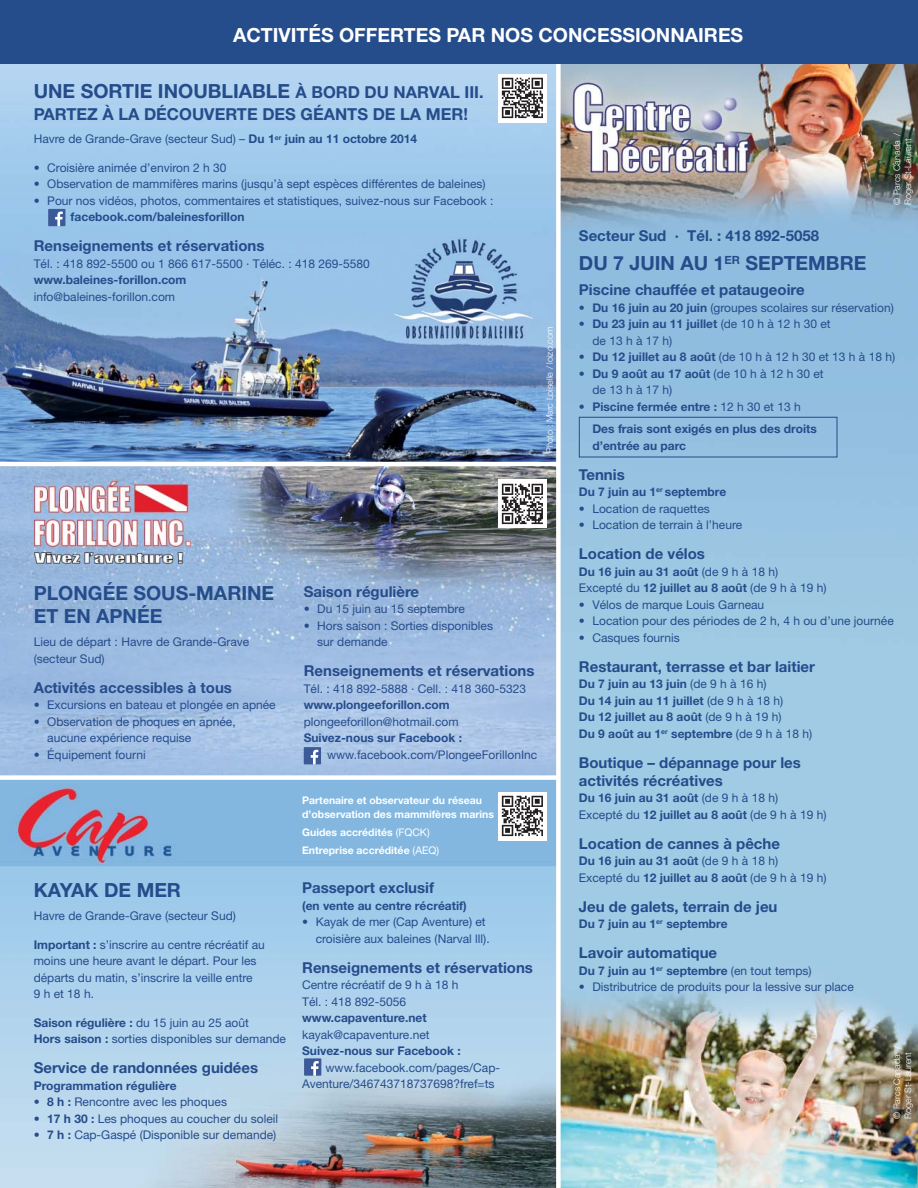
<style>
.page{position:relative;width:918px;height:1188px;background:#fff}
.page>*{position:absolute;margin:0;border:0;box-sizing:border-box;transform-origin:0 0}
.t1{font:700 19.5px/22.5px "Helvetica Neue";color:#254c8b}
.t2{font:700 19.5px "Helvetica Neue";color:#fff}
.t3{font:700 16.5px "Helvetica Neue";color:#254c8b}
.t4{font:700 15px/18px "Helvetica Neue";color:#254c8b}
.t5{font:12px/16.5px "Helvetica Neue";color:#254c8b}
.t6{font:700 12px/16.5px "Helvetica Neue";color:#254c8b}
.t7{font:700 10.5px/13.5px "Helvetica Neue";color:#fff}
.t8{font:300 9px/10.8px "Helvetica Neue";color:#fff}
.s1{font-size:16.5px}
.s2{font-weight:700}
.s3{font-weight:400}
</style>
<div class="page">
<img style="left:0;top:466px;width:556px;height:722px">
<img style="left:0;top:64px;width:556px;height:398px">
<img style="left:561px;top:64px;width:357px;height:1124px">
<div style="left:0;top:0;width:918px;height:64px;background:#254c8b"></div>
<div style="left:0;top:775px;width:558px;height:5px;background:#fff"></div>
<img style="left:498px;top:74px;width:49px;height:49px">
<img style="left:498px;top:480px;width:49px;height:48px">
<img style="left:498px;top:792px;width:49px;height:48px">
<div style="left:48px;top:209px;width:17px;height:17px;background:#3d5a98"></div>
<svg style="left:55px;top:212px;width:8px;height:14px"></svg>
<div style="left:304px;top:1058px;width:17px;height:18px;background:#3d5a98"></div>
<svg style="left:311px;top:1061px;width:8px;height:15px"></svg>
<div style="left:304px;top:747px;width:17px;height:17px;background:#3d5a98"></div>
<svg style="left:311px;top:750px;width:7px;height:14px"></svg>
<div style="left:579px;top:417px;width:258px;height:40px;border:1px solid #254c8b"></div>
<h1 class="t2" style="left:233px;top:28px;width:512px">ACTIVITÉS OFFERTES PAR NOS CONCESSIONNAIRES</h1>
<h1 class="t1" style="left:34px;top:81px;width:451px">UNE SORTIE INOUBLIABLE <span class="s1">À BORD DU NARVAL III.</span></h1>
<h2 class="t3" style="left:34px;top:108px;width:436px">PARTEZ À LA DÉCOUVERTE DES GÉANTS DE LA MER!</h2>
<p class="t5" style="left:34px;top:132px;width:385px">Havre de Grande-Grave (secteur Sud) – <span class="s2">Du 1</span><sup>er</sup> <span class="s2">juin au 11 octobre 2014</span></p>
<p class="t5" style="left:34px;top:161px;width:194px">• Croisière animée d’environ 2 h 30</p>
<p class="t5" style="left:34px;top:177px;width:453px">• Observation de mammifères marins (jusqu’à sept espèces différentes de baleines)</p>
<p class="t5" style="left:34px;top:194px;width:461px">• Pour nos vidéos, photos, commentaires et statistiques, suivez-nous sur Facebook :</p>
<p class="t6" style="left:71px;top:210px;width:175px">facebook.com/baleinesforillon</p>
<p class="t4" style="left:34px;top:239px;width:232px">Renseignements et réservations</p>
<p class="t5" style="left:34px;top:257px;width:337px">Tél. : 418 892-5500 ou 1 866 617-5500 · Téléc. : 418 269-5580</p>
<p class="t6" style="left:34px;top:273px;width:154px">www.baleines-forillon.com</p>
<p class="t5" style="left:34px;top:290px;width:143px">info@baleines-forillon.com</p>
<p class="t8" style="left:545px;top:453px;width:128px;rotate:-90deg">Photo : Marc Loiselle / loizo.com</p>
<h1 class="t1" style="left:34px;top:584px;width:242px">PLONGÉE SOUS-MARINE<br>ET EN APNÉE</h1>
<p class="t5" style="left:34px;top:635px;width:217px">Lieu de départ : Havre de Grande-Grave (secteur Sud)</p>
<p class="t4" style="left:34px;top:680px;width:200px">Activités accessibles à tous</p>
<p class="t5" style="left:34px;top:698px;width:243px">• Excursions en bateau et plongée en apnée</p>
<p class="t5" style="left:47px;top:714px;width:190px;text-indent:-14px">• Observation de phoques en apnée, aucune expérience requise</p>
<p class="t5" style="left:34px;top:747px;width:113px">• Équipement fourni</p>
<h1 class="t1" style="left:34px;top:880px;width:149px">KAYAK DE MER</h1>
<p class="t5" style="left:34px;top:909px;width:204px">Havre de Grande-Grave (secteur Sud)</p>
<p class="t5" style="left:34px;top:937px;width:233px"><span class="s2">Important :</span> s’inscrire au centre récréatif au moins une heure avant le départ. Pour les départs du matin, s’inscrire la veille entre<br>9 h et 18 h.</p>
<p class="t5" style="left:34px;top:1015px;width:254px"><span class="s2">Saison régulière :</span> du 15 juin au 25 août<br><span class="s2">Hors saison :</span> sorties disponibles sur demande</p>
<p class="t4" style="left:34px;top:1060px;width:226px">Service de randonnées guidées</p>
<p class="t6" style="left:34px;top:1078px;width:144px">Programmation régulière</p>
<p class="t5" style="left:34px;top:1095px;width:195px">• <span class="s2">8 h :</span> Rencontre avec les phoques</p>
<p class="t5" style="left:34px;top:1111px;width:246px">• <span class="s2">17 h 30 :</span> Les phoques au coucher du soleil</p>
<p class="t5" style="left:34px;top:1128px;width:244px">• <span class="s2">7 h :</span> Cap-Gaspé (Disponible sur demande)</p>
<p class="t4" style="left:304px;top:584px;width:117px">Saison régulière</p>
<p class="t5" style="left:304px;top:602px;width:163px">• Du 15 juin au 15 septembre</p>
<p class="t5" style="left:317px;top:618px;width:177px;text-indent:-14px">• Hors saison : Sorties disponibles sur demande</p>
<p class="t4" style="left:304px;top:663px;width:232px">Renseignements et réservations</p>
<p class="t5" style="left:304px;top:681px;width:224px">Tél. : 418 892-5888 · Cell. : 418 360-5323</p>
<p class="t6" style="left:304px;top:698px;width:148px">www.plongeeforillon.com</p>
<p class="t5" style="left:304px;top:714px;width:156px">plongeeforillon@hotmail.com</p>
<p class="t6" style="left:304px;top:731px;width:160px">Suivez-nous sur Facebook :</p>
<p class="t5" style="left:327px;top:747px;width:212px">www.facebook.com/PlongeeForillonInc</p>
<p class="t7" style="left:302px;top:795px;width:193px">Partenaire et observateur du réseau d’observation des mammifères marins</p>
<p class="t7" style="left:302px;top:824px;width:139px;line-height:18px">Guides accrédités <span class="s3">(FQCK)<br></span>Entreprise accréditée <span class="s3">(AEQ)</span></p>
<p class="t4" style="left:302px;top:880px;width:133px">Passeport exclusif</p>
<p class="t6" style="left:302px;top:898px;width:166px">(en vente au centre récréatif)</p>
<p class="t5" style="left:316px;top:915px;width:175px;text-indent:-14px">• Kayak de mer (Cap Aventure) et croisière aux baleines (Narval lll).</p>
<p class="t4" style="left:302px;top:960px;width:232px">Renseignements et réservations</p>
<p class="t5" style="left:302px;top:978px;width:158px">Centre récréatif de 9 h à 18 h<br>Tél. : 418 892-5056</p>
<p class="t6" style="left:302px;top:1011px;width:126px">www.capaventure.net</p>
<p class="t5" style="left:302px;top:1027px;width:129px">kayak@capaventure.net</p>
<p class="t6" style="left:302px;top:1044px;width:160px">Suivez-nous sur Facebook :</p>
<p class="t5" style="left:302px;top:1060px;width:200px;text-indent:23px">www.facebook.com/pages/Cap-<br>Aventure/346743718737698?fref=ts</p>
<p class="t8" style="left:892px;top:205px;width:74px;rotate:-90deg">© Parcs Canada /<br>Roger St-Laurent</p>
<p class="t4" style="left:579px;top:228px;width:242px">Secteur Sud · Tél. : 418 892-5058</p>
<h1 class="t1" style="left:579px;top:254px;width:289px">DU 7 JUIN AU 1<sup>ER</sup> SEPTEMBRE</h1>
<p class="t4" style="left:579px;top:282px;width:227px">Piscine chauffée et pataugeoire</p>
<p class="t5" style="left:579px;top:300px;width:316px"><span class="s2">• Du 16 juin au 20 juin</span> (groupes scolaires sur réservation)</p>
<p class="t5" style="left:592px;top:317px;width:240px;text-indent:-14px"><span class="s2">• Du 23 juin au 11 juillet</span> (de 10 h à 12 h 30 et de 13 h à 17 h)</p>
<p class="t5" style="left:579px;top:350px;width:318px"><span class="s2">• Du 12 juillet au 8 août</span> (de 10 h à 12 h 30 et 13 h à 18 h)</p>
<p class="t5" style="left:592px;top:366px;width:233px;text-indent:-14px"><span class="s2">• Du 9 août au 17 août</span> (de 10 h à 12 h 30 et de 13 h à 17 h)</p>
<p class="t6" style="left:592px;top:396px;width:226px;line-height:22.5px;text-indent:-14px">• Piscine fermée entre : <span class="s3">12 h 30 et 13 h<br></span>Des frais sont exigés en plus des droits</p>
<p class="t6" style="left:592px;top:438px;width:95px">d’entrée au parc</p>
<p class="t4" style="left:579px;top:467px;width:47px">Tennis</p>
<p class="t6" style="left:579px;top:485px;width:149px">Du 7 juin au 1<sup>er</sup> septembre</p>
<p class="t5" style="left:579px;top:501px;width:132px">• Location de raquettes</p>
<p class="t5" style="left:579px;top:518px;width:165px">• Location de terrain à l’heure</p>
<p class="t4" style="left:579px;top:546px;width:128px">Location de vélos</p>
<p class="t6" style="left:579px;top:564px;width:249px">Du 16 juin au 31 août <span class="s3">(de 9 h à 18 h)<br>Excepté du</span> 12 juillet au 8 août <span class="s3">(de 9 h à 19 h)</span></p>
<p class="t5" style="left:579px;top:597px;width:187px">• Vélos de marque Louis Garneau</p>
<p class="t5" style="left:579px;top:614px;width:316px">• Location pour des périodes de 2 h, 4 h ou d’une journée</p>
<p class="t5" style="left:579px;top:630px;width:102px">• Casques fournis</p>
<p class="t4" style="left:579px;top:659px;width:238px">Restaurant, terrasse et bar laitier</p>
<p class="t6" style="left:579px;top:677px;width:235px">Du 7 juin au 13 juin <span class="s3">(de 9 h à 16 h)<br></span>Du 14 juin au 11 juillet <span class="s3">(de 9 h à 18 h)<br></span>Du 12 juillet au 8 août <span class="s3">(de 9 h à 19 h)<br></span>Du 9 août au 1<sup>er</sup> septembre <span class="s3">(de 9 h à 18 h)</span></p>
<p class="t4" style="left:579px;top:755px;width:223px">Boutique – dépannage pour les activités récréatives</p>
<p class="t6" style="left:579px;top:791px;width:249px">Du 16 juin au 31 août <span class="s3">(de 9 h à 18 h)<br>Excepté du</span> 12 juillet au 8 août <span class="s3">(de 9 h à 19 h)</span></p>
<p class="t4" style="left:579px;top:836px;width:203px">Location de cannes à pêche</p>
<p class="t6" style="left:579px;top:854px;width:249px">Du 16 juin au 31 août <span class="s3">(de 9 h à 18 h)<br>Excepté du</span> 12 juillet au 8 août <span class="s3">(de 9 h à 19 h)</span></p>
<p class="t4" style="left:579px;top:899px;width:200px">Jeu de galets, terrain de jeu</p>
<p class="t6" style="left:579px;top:917px;width:150px">Du 7 juin au 1<sup>er</sup> septembre</p>
<p class="t4" style="left:579px;top:945px;width:140px">Lavoir automatique</p>
<p class="t6" style="left:579px;top:963px;width:234px">Du 7 juin au 1<sup>er</sup> septembre <span class="s3">(en tout temps)</span></p>
<p class="t5" style="left:579px;top:980px;width:276px">• Distributrice de produits pour la lessive sur place</p>
<p class="t8" style="left:892px;top:1119px;width:74px;rotate:-90deg">© Parcs Canada /<br>Roger St-Laurent</p>
</div>
